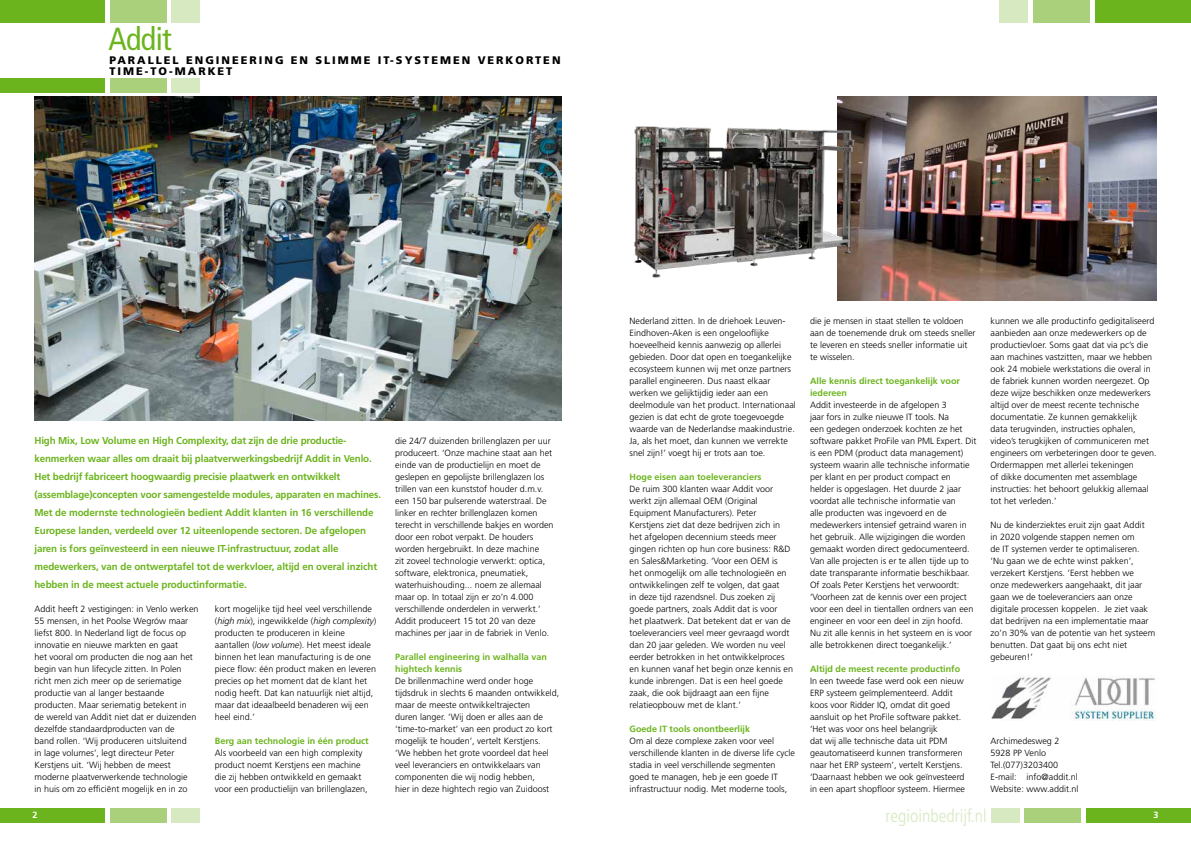
<style>
.page{position:relative;width:1191px;height:842px;background:#fff}
.page>*{position:absolute;margin:0;border:0;box-sizing:border-box;transform-origin:0 0}
.t1{font:condensed 32px "Frutiger LT Std";letter-spacing:-.02em;color:#6cb41e}
.t2{font:300 condensed 18px "Frutiger LT Std";color:#d7e9c0}
.t3{font:900 11px/11px "Frutiger LT Std";letter-spacing:.18em;color:#000}
.t4{font:700 10px/18px "Frutiger LT Std";letter-spacing:-.01em;color:#6cb41e}
.t5{font:300 9px/12px "Frutiger LT Std";color:#000}
.t6{font:700 9px/12px "Frutiger LT Std";color:#6cb41e}
.t7{font:700 9px "Frutiger LT Std";color:#fff}
.s1{font-style:italic}
</style>
<div class="page">
<div style="left:1086px;top:808px;width:105px;height:14px;background:#6cb41e"></div>
<div style="left:1024px;top:808px;width:57px;height:14px;background:#aad07c"></div>
<div style="left:991px;top:808px;width:28px;height:14px;background:#d7e9c0"></div>
<div style="left:1094px;top:0;width:97px;height:23px;background:#6cb41e"></div>
<div style="left:1033px;top:0;width:56px;height:23px;background:#aad07c"></div>
<div style="left:999px;top:0;width:29px;height:23px;background:#d7e9c0"></div>
<div style="left:0;top:0;width:105px;height:23px;background:#6cb41e"></div>
<div style="left:110px;top:0;width:57px;height:23px;background:#aad07c"></div>
<div style="left:171px;top:0;width:29px;height:23px;background:#d7e9c0"></div>
<div style="left:0;top:78px;width:105px;height:14px;background:#6cb41e"></div>
<div style="left:110px;top:78px;width:57px;height:14px;background:#aad07c"></div>
<div style="left:171px;top:78px;width:29px;height:14px;background:#d7e9c0"></div>
<div style="left:0;top:808px;width:105px;height:14px;background:#6cb41e"></div>
<div style="left:110px;top:808px;width:57px;height:14px;background:#aad07c"></div>
<div style="left:171px;top:808px;width:29px;height:14px;background:#d7e9c0"></div>
<img style="left:34px;top:96px;width:527px;height:325px">
<img style="left:838px;top:96px;width:319px;height:204px">
<img style="left:991px;top:675px;width:166px;height:45px">
<img style="left:634px;top:124px;width:228px;height:161px">
<h1 class="t1" style="left:108px;top:20px;width:65px">Addit</h1>
<p class="t3" style="left:109px;top:55px;width:452px">PARALLEL ENGINEERING EN SLIMME IT-SYSTEMEN VERKORTEN<br>TIME-TO-MARKET</p>
<p class="t4" style="left:34px;top:432px;width:348px">High Mix, Low Volume en High Complexity, dat zijn de drie productie&shy;kenmerken waar alles om draait bij plaatverwerkingsbedrijf Addit in Venlo.<br>Het bedrijf fabriceert hoogwaardig precisie plaatwerk en ontwikkelt (assemblage)concepten voor samengestelde modules, apparaten en machines.<br>Met de modernste technologieën bedient Addit klanten in 16 verschillende Europese landen, verdeeld over 12 uiteenlopende sectoren. De afgelopen jaren is fors geïnvesteerd in een nieuwe IT-infrastructuur, zodat alle medewerkers, van de ontwerptafel tot de werkvloer, altijd en overal inzicht hebben in de meest actuele productinformatie.</p>
<p class="t5" style="left:34px;top:603px;width:166px">Addit heeft 2 vestigingen: in Venlo werken 55 mensen, in het Poolse Wegrów maar liefst 800. In Nederland ligt de focus op innovatie en nieuwe markten en gaat<br>het vooral om producten die nog aan het begin van hun lifecycle zitten. In Polen richt men zich meer op de seriematige productie van al langer bestaande producten. Maar seriematig betekent in de wereld van Addit niet dat er duizenden dezelfde standaardproducten van de<br>band rollen. ‘Wij produceren uitsluitend<br>in lage volumes’, legt directeur Peter Kerstjens uit. ‘Wij hebben de meest moderne plaatverwerkende technologie<br>in huis om zo efficiënt mogelijk en in zo</p>
<p class="t5" style="left:215px;top:603px;width:163px">kort mogelijke tijd heel veel verschillende (<span class="s1">high mix</span>), ingewikkelde (<span class="s1">high complexity</span>) producten te produceren in kleine aantallen (<span class="s1">low volume</span>). Het meest ideale binnen het lean manufacturing is de one piece flow: één product maken en leveren precies op het moment dat de klant het nodig heeft. Dat kan natuurlijk niet altijd, maar dat ideaalbeeld benaderen wij een heel eind.’</p>
<p class="t6" style="left:215px;top:735px;width:155px">Berg aan technologie in één product</p>
<p class="t5" style="left:215px;top:747px;width:154px">Als voorbeeld van een high complexity product noemt Kerstjens een machine die zij hebben ontwikkeld en gemaakt voor een productielijn van brillenglazen,</p>
<p class="t5" style="left:395px;top:435px;width:160px">die 24/7 duizenden brillenglazen per uur produceert. ‘Onze machine staat aan het einde van de productielijn en moet de geslepen en gepolijste brillenglazen los trillen van een kunststof houder d.m.v. een 150 bar pulserende waterstraal. De linker en rechter brillenglazen komen terecht in verschillende bakjes en worden door een robot verpakt. De houders worden hergebruikt. In deze machine<br>zit zoveel technologie verwerkt: optica, software, elektronica, pneumatiek, waterhuishouding... noem ze allemaal maar op. In totaal zijn er zo’n 4.000 verschillende onderdelen in verwerkt.’ Addit produceert 15 tot 20 van deze machines per jaar in de fabriek in Venlo.</p>
<p class="t6" style="left:395px;top:651px;width:153px">Parallel engineering in walhalla van hightech kennis</p>
<p class="t5" style="left:395px;top:675px;width:166px">De brillenmachine werd onder hoge tijdsdruk in slechts 6 maanden ontwikkeld, maar de meeste ontwikkeltrajecten<br>duren langer. ‘Wij doen er alles aan de ‘time-to-market’ van een product zo kort mogelijk te houden’, vertelt Kerstjens.<br>‘We hebben het grote voordeel dat heel veel leveranciers en ontwikkelaars van componenten die wij nodig hebben,<br>hier in deze hightech regio van Zuidoost</p>
<p class="t5" style="left:629px;top:315px;width:168px">Nederland zitten. In de driehoek Leuven-Eindhoven-Aken is een ongelooflijke hoeveelheid kennis aanwezig op allerlei gebieden. Door dat open en toegankelijke ecosysteem kunnen wij met onze partners parallel engineeren. Dus naast elkaar werken we gelijktijdig ieder aan een deelmodule van het product. Internationaal gezien is dat echt de grote toegevoegde waarde van de Nederlandse maakindustrie.<br>Ja, als het moet, dan kunnen we verrekte snel zijn!’ voegt hij er trots aan toe.</p>
<p class="t6" style="left:629px;top:471px;width:134px">Hoge eisen aan toeleveranciers</p>
<p class="t5" style="left:629px;top:483px;width:165px">De ruim 300 klanten waar Addit voor werkt zijn allemaal OEM (Original Equipment Manufacturers). Peter Kerstjens ziet dat deze bedrijven zich in het afgelopen decennium steeds meer gingen richten op hun core business: R&amp;D en Sales&amp;Marketing. ‘Voor een OEM is<br>het onmogelijk om alle technologieën en ontwikkelingen zelf te volgen, dat gaat<br>in deze tijd razendsnel. Dus zoeken zij goede partners, zoals Addit dat is voor<br>het plaatwerk. Dat betekent dat er van de toeleveranciers veel meer gevraagd wordt dan 20 jaar geleden. We worden nu veel eerder betrokken in het ontwikkelproces en kunnen vanaf het begin onze kennis en kunde inbrengen. Dat is een heel goede zaak, die ook bijdraagt aan een fijne relatieopbouw met de klant.’</p>
<p class="t6" style="left:629px;top:723px;width:122px">Goede IT tools onontbeerlijk</p>
<p class="t5" style="left:629px;top:735px;width:167px">Om al deze complexe zaken voor veel verschillende klanten in de diverse life cycle stadia in veel verschillende segmenten goed te managen, heb je een goede IT infrastructuur nodig. Met moderne tools,</p>
<p class="t5" style="left:810px;top:315px;width:167px">die je mensen in staat stellen te voldoen aan de toenemende druk om steeds sneller te leveren en steeds sneller informatie uit te wisselen.</p>
<p class="t6" style="left:810px;top:375px;width:151px">Alle kennis direct toegankelijk voor iedereen</p>
<p class="t5" style="left:810px;top:399px;width:168px">Addit investeerde in de afgelopen 3<br>jaar fors in zulke nieuwe IT tools. Na<br>een gedegen onderzoek kochten ze het software pakket ProFile van PML Expert. Dit is een PDM (product data management) systeem waarin alle technische informatie per klant en per product compact en helder is opgeslagen. Het duurde 2 jaar voordat alle technische informatie van<br>alle producten was ingevoerd en de medewerkers intensief getraind waren in het gebruik. Alle wijzigingen die worden gemaakt worden direct gedocumenteerd.<br>Van alle projecten is er te allen tijde up to date transparante informatie beschikbaar.<br>Of zoals Peter Kerstjens het verwoordt: ‘Voorheen zat de kennis over een project voor een deel in tientallen ordners van een engineer en voor een deel in zijn hoofd.<br>Nu zit alle kennis in het systeem en is voor alle betrokkenen direct toegankelijk.’</p>
<p class="t6" style="left:810px;top:663px;width:152px">Altijd de meest recente productinfo</p>
<p class="t5" style="left:810px;top:675px;width:157px">In een tweede fase werd ook een nieuw ERP systeem geïmplementeerd. Addit koos voor Ridder IQ, omdat dit goed aansluit op het ProFile software pakket. ‘Het was voor ons heel belangrijk<br>dat wij alle technische data uit PDM geautomatiseerd kunnen transformeren naar het ERP systeem’, vertelt Kerstjens. ‘Daarnaast hebben we ook geïnvesteerd in een apart shopfloor systeem. Hiermee</p>
<p class="t5" style="left:990px;top:315px;width:168px">kunnen we alle productinfo gedigitaliseerd aanbieden aan onze medewerkers op de productievloer. Soms gaat dat via pc’s die aan machines vastzitten, maar we hebben ook 24 mobiele werkstations die overal in de fabriek kunnen worden neergezet. Op deze wijze beschikken onze medewerkers altijd over de meest recente technische documentatie. Ze kunnen gemakkelijk<br>data terugvinden, instructies ophalen, video’s terugkijken of communiceren met engineers om verbeteringen door te geven.<br>Ordermappen met allerlei tekeningen<br>of dikke documenten met assemblage instructies: het behoort gelukkig allemaal tot het verleden.’</p>
<p class="t5" style="left:990px;top:519px;width:166px">Nu de kinderziektes eruit zijn gaat Addit<br>in 2020 volgende stappen nemen om<br>de IT systemen verder te optimaliseren. ‘Nu gaan we de echte winst pakken’, verzekert Kerstjens. ‘Eerst hebben we<br>onze medewerkers aangehaakt, dit jaar gaan we de toeleveranciers aan onze digitale processen koppelen. Je ziet vaak dat bedrijven na een implementatie maar zo’n 30% van de potentie van het systeem benutten. Dat gaat bij ons echt niet gebeuren!’</p>
<p class="t5" style="left:990px;top:735px;width:90px">Archimedesweg 2<br>5928 PP Venlo<br>Tel.(077)3203400<br>E-mail: info@addit.nl<br>Website: www.addit.nl</p>
<p class="t7" style="left:33px;top:810px;width:7px">2</p>
<h2 class="t2" style="left:885px;top:806px;width:103px">regioinbedrijf.nl</h2>
<p class="t7" style="left:1153px;top:810px;width:7px">3</p>
</div>
